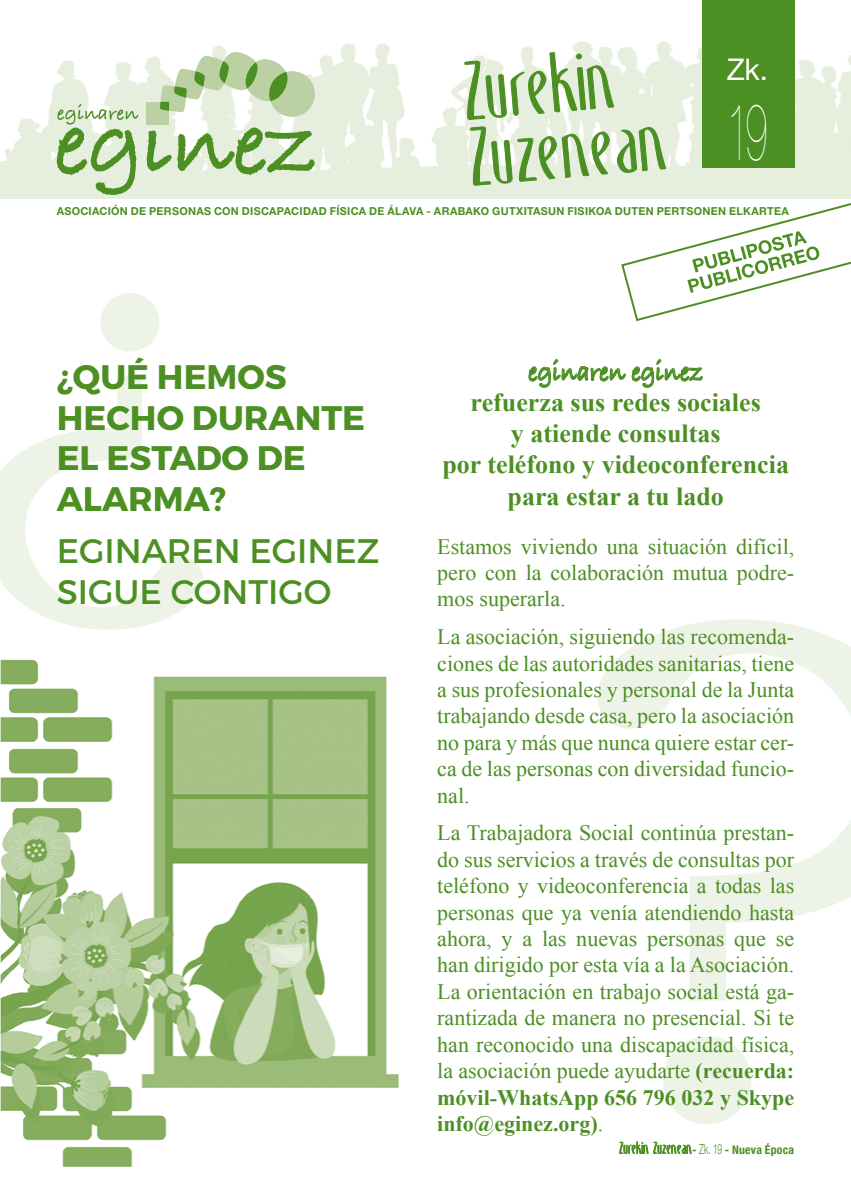
<style>
.page{position:relative;width:851px;height:1191px;background:#fff}
.page>*{position:absolute;margin:0;border:0;box-sizing:border-box;transform-origin:0 0}
.t1{font:200 80px "Helvetica Neue";color:#fff;scale:.5 1}
.t2{font:700 34px/40.8px "Montserrat";color:#4c8f22}
.t3{font:34px/40.8px "Montserrat";color:#4c8f22}
.t4{font:30px "Helvetica Neue";color:#fff}
.t5{font:700 28px "Bradley Hand ITCTT";color:#4c8f22;scale:.88 1}
.t6{font:700 26px/31.2px "Times New Roman";color:#4c8f22;text-align:center}
.t7{font:22px/26.4px "Times New Roman";color:#4c8f22;text-align:justify}
.t8{font:700 condensed 12px "Helvetica Neue";letter-spacing:.025em;color:#4c8f22}
.t9{font:700 11px "Helvetica Neue";letter-spacing:.025em;color:#4c8f22}
.s1{font-weight:700}
.s2{font-weight:300;font-stretch:normal;font-size:14px}
</style>
<div class="page">
<img style="left:0;top:0;width:795px;height:199px">
<svg style="left:146px;top:127px;width:168px;height:48px"></svg>
<div style="left:174px;top:69px;width:31px;height:30px;background:#bbd0a3;border-radius:8px"></div>
<svg style="left:160px;top:85px;width:27px;height:27px"></svg>
<div style="left:146px;top:102px;width:23px;height:23px;background:#bbd0a3"></div>
<div style="left:269px;top:71px;width:46px;height:46px;background:#bbd0a3;border-radius:50%"></div>
<div style="left:245px;top:59px;width:42px;height:42px;background:#bbd0a3;border-radius:19px"></div>
<div style="left:219px;top:52px;width:38px;height:38px;background:#bbd0a3;border-radius:15px"></div>
<div style="left:194px;top:56px;width:35px;height:34px;background:#bbd0a3;border-radius:11px"></div>
<svg style="left:160px;top:86px;width:27px;height:25px"></svg>
<svg style="left:194px;top:71px;width:11px;height:16px"></svg>
<svg style="left:219px;top:61px;width:10px;height:22px"></svg>
<svg style="left:245px;top:62px;width:12px;height:27px"></svg>
<svg style="left:269px;top:72px;width:18px;height:29px"></svg>
<svg style="left:57px;top:104px;width:81px;height:91px"></svg>
<div style="left:702px;top:0;width:92px;height:167px;background:#4c8f22"></div>
<svg style="left:619px;top:1141px;width:72px;height:13px"></svg>
<svg style="left:598px;top:619px;width:252px;height:505px"></svg>
<svg style="left:0;top:293px;width:203px;height:336px"></svg>
<svg style="left:528px;top:359px;width:174px;height:29px"></svg>
<svg style="left:463px;top:29px;width:387px;height:293px"></svg>
<img style="left:0;top:659px;width:399px;height:508px">
<h3 class="t4" style="left:726px;top:52px;width:43px">Zk.</h3>
<h1 class="t1" style="left:727px;top:86px;width:82px">19</h1>
<p class="t9" style="left:57px;top:204px;width:733px">ASOCIACIÓN DE PERSONAS CON DISCAPACIDAD FÍSICA DE ÁLAVA - ARABAKO GUTXITASUN FISIKOA DUTEN PERTSONEN ELKARTEA</p>
<h2 class="t2" style="left:57px;top:357px;width:310px">¿QUÉ HEMOS<br>HECHO DURANTE<br>EL ESTADO DE<br>ALARMA?</h2>
<h2 class="t3" style="left:57px;top:531px;width:324px">EGINAREN EGINEZ<br>SIGUE CONTIGO</h2>
<p class="t5" style="left:528px;top:350px;width:200px">eginaren eginez</p>
<p class="t6" style="left:442px;top:386px;width:348px">refuerza sus redes sociales<br>y atiende consultas<br>por teléfono y videoconferencia para estar a tu lado</p>
<p class="t7" style="left:437px;top:533px;width:358px">Estamos viviendo una situación difícil, pero con la colaboración mutua podre&shy;mos superarla.</p>
<p class="t7" style="left:437px;top:623px;width:358px">La asociación, siguiendo las recomenda&shy;ciones de las autoridades sanitarias, tiene a sus profesionales y personal de la Junta trabajando desde casa, pero la asociación no para y más que nunca quiere estar cer&shy;ca de las personas con diversidad funcio&shy;nal.</p>
<p class="t7" style="left:437px;top:819px;width:358px">La Trabajadora Social continúa prestan&shy;do sus servicios a través de consultas por teléfono y videoconferencia a todas las personas que ya venía atendiendo hasta ahora, y a las nuevas personas que se han dirigido por esta vía a la Asociación.<br>La orientación en trabajo social está ga&shy;rantizada de manera no presencial. Si te han reconocido una discapacidad física, la asociación puede ayudarte <span class="s1">(recuerda: móvil-WhatsApp 656 796 032 y Skype info@eginez.org)</span>.</p>
<p class="t8" style="left:692px;top:1142px;width:104px">- <span class="s2">Zk. 19</span> - Nueva Época</p>
</div>
